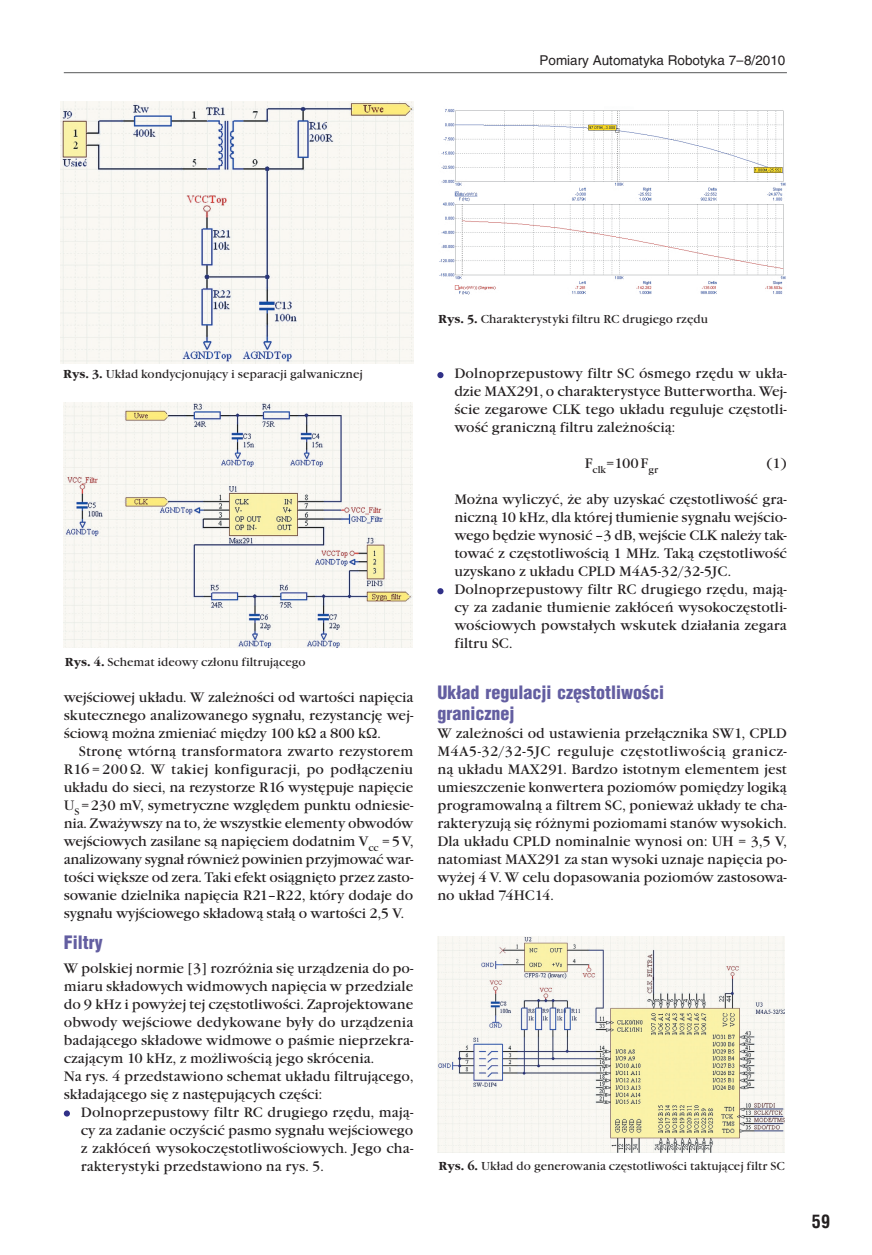
<style>
.page{position:relative;width:872px;height:1255px;background:#fff}
.page>*{position:absolute;margin:0;border:0;box-sizing:border-box;transform-origin:0 0}
.t1{font:900 18px/21px "Switzerland Cond";color:#635ea1}
.t2{font:700 18px "Switzerland Condensed";color:#231f20}
.t3{font:14.25px/18px "Garamond Itc TEE";color:#231f20;text-align:justify}
.t4{font:13.5px "Switzerland A";color:#231f20}
.t5{font:12px "Garamond Itc TEE";color:#231f20}
.s1{font-weight:700}
</style>
<div class="page">
<hr style="left:64px;top:72px;width:723px;height:1px;background:#57585a">
<img style="left:61px;top:101px;width:352px;height:263px">
<img style="left:64px;top:402px;width:348px;height:245px">
<img style="left:439px;top:109px;width:347px;height:185px">
<svg style="left:64px;top:1110px;width:6px;height:6px"></svg>
<svg style="left:437px;top:372px;width:6px;height:6px"></svg>
<svg style="left:437px;top:588px;width:6px;height:6px"></svg>
<img style="left:438px;top:936px;width:346px;height:216px">
<p class="t4" style="left:539px;top:52px;width:247px">Pomiary Automatyka Robotyka 7-8/2010</p>
<p class="t5" style="left:63px;top:367px;width:301px"><span class="s1">Rys. 3.</span> Układ kondycjonujący i separacji galwanicznej</p>
<p class="t5" style="left:65px;top:654px;width:242px"><span class="s1">Rys. 4.</span> Schemat ideowy członu filtrującego</p>
<p class="t3" style="left:64px;top:688px;width:351px">wejściowej układu. W zależności od wartości napięcia skutecznego analizowanego sygnału, rezystancję wej&shy;ściową można zmieniać między 100 k a 800 k .</p>
<p class="t3" style="left:64px;top:742px;width:351px;text-indent:15px">Stronę wtórną transformatora zwarto rezystorem R16 = 200 . W takiej konfiguracji, po podłączeniu układu do sieci, na rezystorze R16 występuje napięcie U<sub>S</sub> =230 mV, symetryczne względem punktu odniesie&shy;nia. Zważywszy na to, że wszystkie elementy obwodów wejściowych zasilane są napięciem dodatnim V<sub>cc</sub> =5V, analizowany sygnał również powinien przyjmować war&shy;tości większe od zera. Taki efekt osiągnięto przez zasto&shy;sowanie dzielnika napięcia R21–R22, który dodaje do sygnału wyjściowego składową stałą o wartości 2,5 V.</p>
<p class="t1" style="left:64px;top:930px;width:40px">Filtry</p>
<p class="t3" style="left:64px;top:958px;width:351px;text-align:left">W polskiej normie [3] rozróżnia się urządzenia do po&shy;miaru składowych widmowych napięcia w przedziale do 9 kHz i powyżej tej częstotliwości. Zaprojektowane obwody wejściowe dedykowane były do urządzenia badającego składowe widmowe o paśmie nieprzekra&shy;czającym 10 kHz, z możliwością jego skrócenia.<br>Na rys. 4 przedstawiono schemat układu filtrującego, składającego się z następujących części:</p>
<p class="t3" style="left:81px;top:1102px;width:334px">Dolnoprzepustowy filtr RC drugiego rzędu, mają&shy;cy za zadanie oczyścić pasmo sygnału wejściowego z zakłóceń wysokoczęstotliwościowych. Jego cha&shy;rakterystyki przedstawiono na rys. 5.</p>
<p class="t5" style="left:438px;top:312px;width:271px"><span class="s1">Rys. 5.</span> Charakterystyki filtru RC drugiego rzędu</p>
<p class="t3" style="left:454px;top:364px;width:334px">Dolnoprzepustowy filtr SC ósmego rzędu w ukła&shy;dzie MAX291, o charakterystyce Butterwortha. Wej&shy;ście zegarowe CLK tego układu reguluje częstotli&shy;wość graniczną filtru zależnością:</p>
<p class="t3" style="left:584px;top:454px;width:75px">F<sub>clk</sub>=100F<sub>gr</sub></p>
<p class="t3" style="left:766px;top:454px;width:22px">(1)</p>
<p class="t3" style="left:454px;top:490px;width:334px;text-align:left">Można wyliczyć, że aby uzyskać częstotliwość gra&shy;niczną 10 kHz, dla której tłumienie sygnału wejścio&shy;wego będzie wynosić –3 dB, wejście CLK należy tak&shy;tować z częstotliwością 1 MHz. Taką częstotliwość uzyskano z układu CPLD M4A5-32/32-5JC.<br>Dolnoprzepustowy filtr RC drugiego rzędu, mają&shy;cy za zadanie tłumienie zakłóceń wysokoczęstotli&shy;wościowych powstałych wskutek działania zegara filtru SC.</p>
<p class="t1" style="left:437px;top:681px;width:228px">Układ regulacji częstotliwości granicznej</p>
<p class="t3" style="left:437px;top:724px;width:351px">W zależności od ustawienia przełącznika SW1, CPLD M4A5-32/32-5JC reguluje częstotliwością granicz&shy;ną układu MAX291. Bardzo istotnym elementem jest umieszczenie konwertera poziomów pomiędzy logiką programowalną a filtrem SC, ponieważ układy te cha&shy;rakteryzują się różnymi poziomami stanów wysokich.<br>Dla układu CPLD nominalnie wynosi on: UH = 3,5 V, natomiast MAX291 za stan wysoki uznaje napięcia po&shy;wyżej 4 V. W celu dopasowania poziomów zastosowa&shy;no układ 74HC14.</p>
<p class="t5" style="left:438px;top:1159px;width:348px"><span class="s1">Rys. 6.</span> Układ do generowania częstotliwości taktującej filtr SC</p>
<p class="t2" style="left:812px;top:1210px;width:20px">59</p>
</div>
